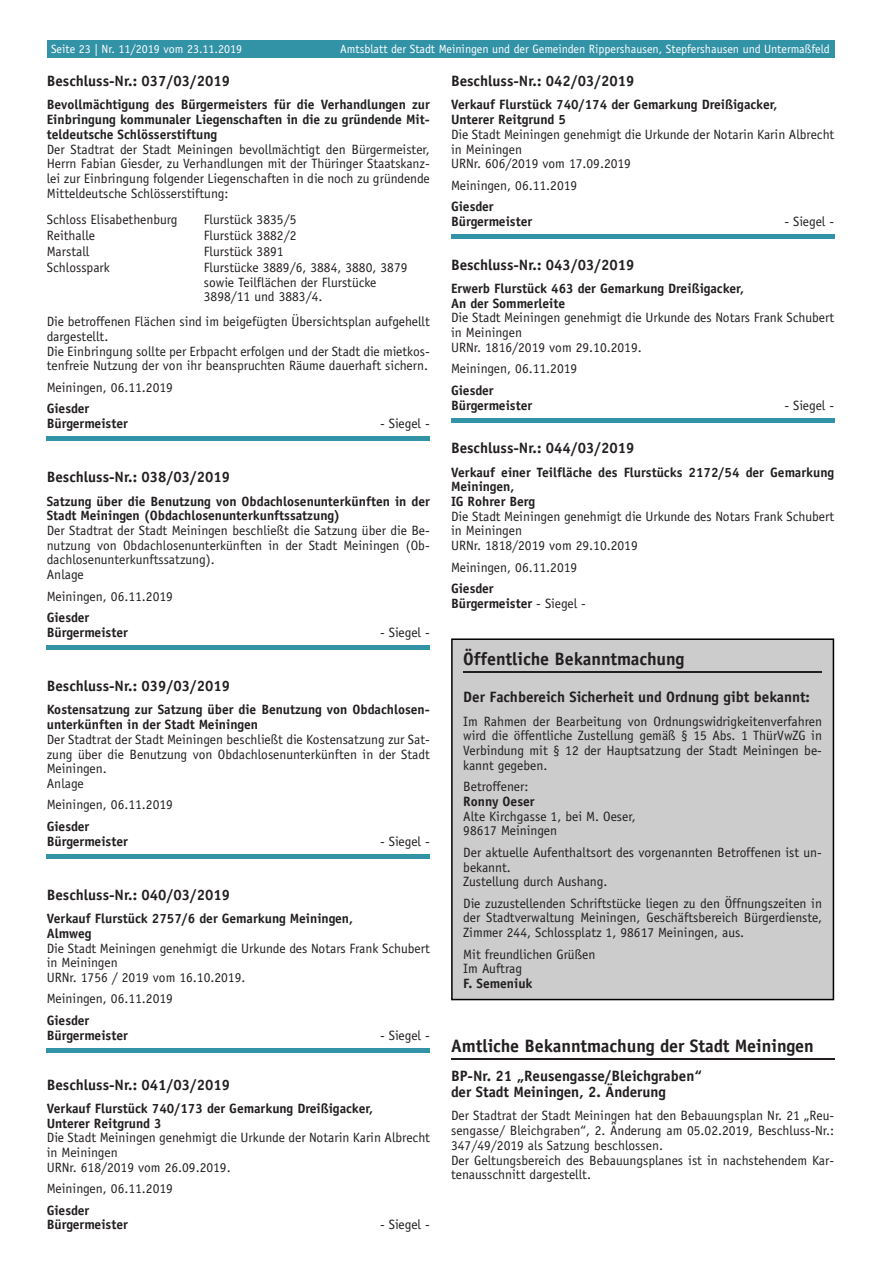
<style>
.page{position:relative;width:881px;height:1263px;background:#fff}
.page>*{position:absolute;margin:0;border:0;box-sizing:border-box;transform-origin:0 0}
.t1{font:700 18px "Officina Sans LT";color:#231f20}
.t2{font:700 15px/16.4px "Officina Sans LT";color:#231f20}
.t3{font:13.5px/14.7px "Officina Sans LT";color:#231f20}
.t4{font:700 13.5px/14.7px "Officina Sans LT";color:#231f20}
.t5{font:12px "Officina Sans LT";color:#fff}
.s1{font-weight:400}
</style>
<div class="page">
<div style="left:47px;top:40px;width:786px;height:17px;background:#3292a6"></div>
<div style="left:451px;top:234px;width:382px;height:5px;background:#3292a6"></div>
<hr style="left:451px;top:418px;width:382px;height:4px;background:#3292a6">
<hr style="left:451px;top:1058px;width:382px;height:1px;background:#231f20">
<div style="left:451px;top:638px;width:382px;height:362px;background:#ccc"></div>
<div style="left:47px;top:436px;width:382px;height:5px;background:#3292a6"></div>
<div style="left:47px;top:645px;width:382px;height:5px;background:#3292a6"></div>
<hr style="left:47px;top:854px;width:382px;height:4px;background:#3292a6">
<hr style="left:47px;top:1048px;width:382px;height:4px;background:#3292a6">
<p class="t5" style="left:51px;top:42px;width:192px">Seite 23 | Nr. 11/2019 vom 23.11.2019</p>
<p class="t5" style="left:340px;top:42px;width:491px">Amtsblatt der Stadt Meiningen und der Gemeinden Rippershausen, Stepfershausen und Untermaßfeld</p>
<p class="t2" style="left:451px;top:73px;width:185px">Beschluss-Nr.: 042/03/2019</p>
<p class="t4" style="left:451px;top:98px;width:328px">Verkauf Flurstück 740/174 der Gemarkung Dreißigacker,<br>Unterer Reitgrund 5</p>
<p class="t3" style="left:451px;top:127px;width:384px">Die Stadt Meiningen genehmigt die Urkunde der Notarin Karin Albrecht in Meiningen<br>URNr. 606/2019 vom 17.09.2019</p>
<p class="t3" style="left:451px;top:178px;width:128px">Meiningen, 06.11.2019</p>
<p class="t4" style="left:451px;top:199px;width:83px">Giesder<br>Bürgermeister</p>
<p class="t2" style="left:47px;top:73px;width:185px">Beschluss-Nr.: 037/03/2019</p>
<p class="t4" style="left:47px;top:98px;width:384px;text-align:justify">Bevollmächtigung des Bürgermeisters für die Verhandlungen zur Einbringung kommunaler Liegenschaften in die zu gründende Mit&shy;teldeutsche Schlösserstiftung</p>
<p class="t3" style="left:47px;top:142px;width:384px;text-align:justify">Der Stadtrat der Stadt Meiningen bevollmächtigt den Bürgermeister, Herrn Fabian Giesder, zu Verhandlungen mit der Thüringer Staatskanz&shy;lei zur Einbringung folgender Liegenschaften in die noch zu gründende Mitteldeutsche Schlösserstiftung:</p>
<p class="t3" style="left:47px;top:212px;width:132px">Schloss Elisabethenburg</p>
<p class="t3" style="left:204px;top:212px;width:94px">Flurstück 3835/5</p>
<p class="t3" style="left:47px;top:228px;width:50px">Reithalle</p>
<p class="t3" style="left:204px;top:228px;width:94px">Flurstück 3882/2</p>
<p class="t3" style="left:47px;top:244px;width:44px">Marstall</p>
<p class="t3" style="left:204px;top:244px;width:81px">Flurstück 3891</p>
<p class="t3" style="left:47px;top:260px;width:65px">Schlosspark</p>
<p class="t3" style="left:204px;top:260px;width:205px">Flurstücke 3889/6, 3884, 3880, 3879 sowie Teilflächen der Flurstücke<br>3898/11 und 3883/4.</p>
<p class="t3" style="left:47px;top:314px;width:384px">Die betroffenen Flächen sind im beigefügten Übersichtsplan aufgehellt dargestellt.<br>Die Einbringung sollte per Erbpacht erfolgen und der Stadt die mietkos&shy;tenfreie Nutzung der von ihr beanspruchten Räume dauerhaft sichern.</p>
<p class="t3" style="left:47px;top:380px;width:128px">Meiningen, 06.11.2019</p>
<p class="t4" style="left:47px;top:401px;width:83px">Giesder<br>Bürgermeister</p>
<p class="t3" style="left:784px;top:214px;width:51px">- Siegel -</p>
<p class="t2" style="left:451px;top:257px;width:185px">Beschluss-Nr.: 043/03/2019</p>
<p class="t4" style="left:451px;top:281px;width:294px">Erwerb Flurstück 463 der Gemarkung Dreißigacker,<br>An der Sommerleite</p>
<p class="t3" style="left:451px;top:311px;width:384px">Die Stadt Meiningen genehmigt die Urkunde des Notars Frank Schubert in Meiningen<br>URNr. 1816/2019 vom 29.10.2019.</p>
<p class="t3" style="left:451px;top:361px;width:128px">Meiningen, 06.11.2019</p>
<p class="t4" style="left:451px;top:383px;width:83px">Giesder<br>Bürgermeister</p>
<p class="t3" style="left:784px;top:398px;width:51px">- Siegel -</p>
<p class="t3" style="left:380px;top:416px;width:51px">- Siegel -</p>
<p class="t2" style="left:47px;top:469px;width:185px">Beschluss-Nr.: 038/03/2019</p>
<p class="t4" style="left:47px;top:494px;width:384px">Satzung über die Benutzung von Obdachlosenunterkünften in der<br>Stadt Meiningen (Obdachlosenunterkunftssatzung)</p>
<p class="t3" style="left:47px;top:523px;width:384px">Der Stadtrat der Stadt Meiningen beschließt die Satzung über die Be&shy;nutzung von Obdachlosenunterkünften in der Stadt Meiningen (Ob&shy;dachlosenunterkunftssatzung).<br>Anlage</p>
<p class="t3" style="left:47px;top:589px;width:128px">Meiningen, 06.11.2019</p>
<p class="t4" style="left:47px;top:610px;width:83px">Giesder<br>Bürgermeister</p>
<p class="t3" style="left:380px;top:625px;width:51px">- Siegel -</p>
<p class="t2" style="left:47px;top:678px;width:185px">Beschluss-Nr.: 039/03/2019</p>
<p class="t4" style="left:47px;top:702px;width:384px">Kostensatzung zur Satzung über die Benutzung von Obdachlosen&shy;unterkünften in der Stadt Meiningen</p>
<p class="t3" style="left:47px;top:732px;width:384px">Der Stadtrat der Stadt Meiningen beschließt die Kostensatzung zur Sat&shy;zung über die Benutzung von Obdachlosenunterkünften in der Stadt Meiningen.<br>Anlage</p>
<p class="t3" style="left:47px;top:797px;width:128px">Meiningen, 06.11.2019</p>
<p class="t4" style="left:47px;top:819px;width:83px">Giesder<br>Bürgermeister</p>
<p class="t3" style="left:380px;top:834px;width:51px">- Siegel -</p>
<p class="t2" style="left:47px;top:887px;width:185px">Beschluss-Nr.: 040/03/2019</p>
<p class="t4" style="left:47px;top:911px;width:308px">Verkauf Flurstück 2757/6 der Gemarkung Meiningen,<br>Almweg</p>
<p class="t3" style="left:47px;top:941px;width:384px">Die Stadt Meiningen genehmigt die Urkunde des Notars Frank Schubert in Meiningen<br>URNr. 1756 / 2019 vom 16.10.2019.</p>
<p class="t3" style="left:47px;top:991px;width:128px">Meiningen, 06.11.2019</p>
<p class="t4" style="left:47px;top:1013px;width:83px">Giesder<br>Bürgermeister</p>
<p class="t3" style="left:380px;top:1028px;width:51px">- Siegel -</p>
<p class="t2" style="left:47px;top:1076px;width:185px">Beschluss-Nr.: 041/03/2019</p>
<p class="t4" style="left:47px;top:1101px;width:328px">Verkauf Flurstück 740/173 der Gemarkung Dreißigacker,<br>Unterer Reitgrund 3</p>
<p class="t3" style="left:47px;top:1130px;width:384px">Die Stadt Meiningen genehmigt die Urkunde der Notarin Karin Albrecht in Meiningen<br>URNr. 618/2019 vom 26.09.2019.</p>
<p class="t3" style="left:47px;top:1181px;width:128px">Meiningen, 06.11.2019</p>
<p class="t4" style="left:47px;top:1203px;width:83px">Giesder<br>Bürgermeister</p>
<p class="t3" style="left:380px;top:1217px;width:51px">- Siegel -</p>
<p class="t2" style="left:451px;top:440px;width:185px">Beschluss-Nr.: 044/03/2019</p>
<p class="t4" style="left:451px;top:465px;width:384px">Verkauf einer Teilfläche des Flurstücks 2172/54 der Gemarkung<br>Meiningen,<br>IG Rohrer Berg</p>
<p class="t3" style="left:451px;top:509px;width:384px">Die Stadt Meiningen genehmigt die Urkunde des Notars Frank Schubert in Meiningen<br>URNr. 1818/2019 vom 29.10.2019</p>
<p class="t3" style="left:451px;top:560px;width:128px">Meiningen, 06.11.2019</p>
<p class="t4" style="left:451px;top:581px;width:136px">Giesder<br>Bürgermeister <span class="s1">- Siegel -</span></p>
<h1 class="t1" style="left:463px;top:648px;width:223px">Öffentliche Bekanntmachung</h1>
<p class="t2" style="left:463px;top:689px;width:348px">Der Fachbereich Sicherheit und Ordnung gibt bekannt:</p>
<p class="t3" style="left:463px;top:714px;width:360px;text-align:justify">Im Rahmen der Bearbeitung von Ordnungswidrigkeitenverfahren wird die öffentliche Zustellung gemäß § 15 Abs. 1 ThürVwZG in Verbindung mit § 12 der Hauptsatzung der Stadt Meiningen be&shy;kannt gegeben.</p>
<p class="t3" style="left:463px;top:779px;width:67px">Betroffener:</p>
<p class="t4" style="left:463px;top:794px;width:73px">Ronny Oeser</p>
<p class="t3" style="left:463px;top:809px;width:174px">Alte Kirchgasse 1, bei M. Oeser,<br>98617 Meiningen</p>
<p class="t3" style="left:463px;top:845px;width:360px">Der aktuelle Aufenthaltsort des vorgenannten Betroffenen ist un&shy;bekannt.<br>Zustellung durch Aushang.</p>
<p class="t3" style="left:463px;top:896px;width:360px;text-align:justify">Die zuzustellenden Schriftstücke liegen zu den Öffnungszeiten in der Stadtverwaltung Meiningen, Geschäftsbereich Bürgerdienste, Zimmer 244, Schlossplatz 1, 98617 Meiningen, aus.</p>
<p class="t3" style="left:463px;top:947px;width:134px">Mit freundlichen Grüßen<br>Im Auftrag</p>
<p class="t4" style="left:463px;top:976px;width:71px">F. Semeniuk</p>
<h1 class="t1" style="left:451px;top:1035px;width:364px">Amtliche Bekanntmachung der Stadt Meiningen</h1>
<p class="t2" style="left:451px;top:1067px;width:252px">BP-Nr. 21 „Reusengasse/Bleichgraben“ der Stadt Meiningen, 2. Änderung</p>
<p class="t3" style="left:451px;top:1108px;width:384px">Der Stadtrat der Stadt Meiningen hat den Bebauungsplan Nr. 21 „Reu&shy;sengasse/ Bleichgraben“, 2. Änderung am 05.02.2019, Beschluss-Nr.:<br>347/49/2019 als Satzung beschlossen.<br>Der Geltungsbereich des Bebauungsplanes ist in nachstehendem Kar&shy;tenausschnitt dargestellt.</p>
</div>
